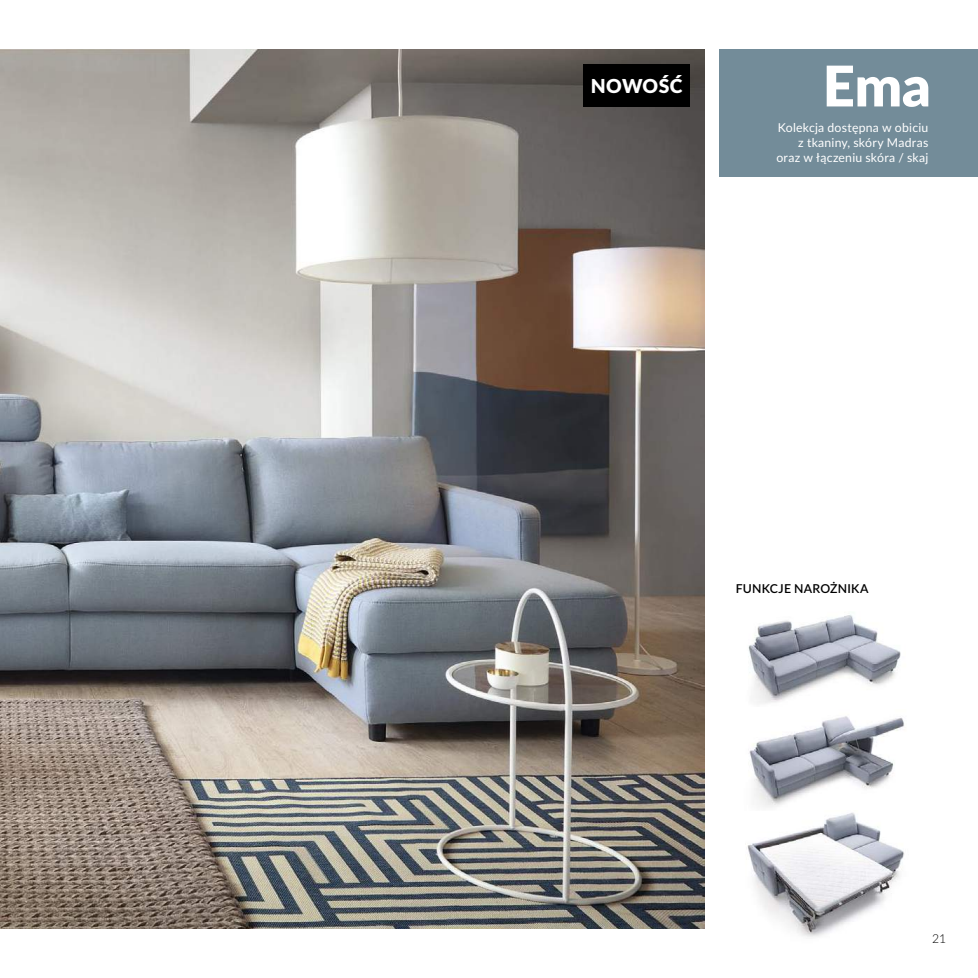
<style>
.page{position:relative;width:978px;height:978px;background:#fff}
.page>*{position:absolute;margin:0;border:0;box-sizing:border-box;transform-origin:0 0}
.t1{font:900 56px "Lato";color:#fff}
.t2{font:900 19.25px "Lato";letter-spacing:.025em;color:#fff}
.t3{font:12.25px/14.7px "Lato";letter-spacing:.02em;color:#fff;text-align:right}
.t4{font:600 12.25px "Lato";letter-spacing:.015em;color:#000}
.t5{font:300 12.25px "Lato";color:#000}
</style>
<div class="page">
<img style="left:0;top:50px;width:704px;height:878px">
<div style="left:719px;top:50px;width:258px;height:127px;background:#738c99"></div>
<div style="left:583px;top:64px;width:106px;height:43px;background:#000"></div>
<img style="left:749px;top:716px;width:155px;height:91px">
<img style="left:748px;top:614px;width:153px;height:89px">
<img style="left:747px;top:812px;width:157px;height:125px">
<h2 class="t2" style="left:590px;top:71px;width:93px">NOWOŚĆ</h2>
<h1 class="t1" style="left:822px;top:44px;width:110px">Ema</h1>
<p class="t3" style="left:776px;top:120px;width:153px">Kolekcja dostępna w obiciu z tkaniny, skóry Madras oraz w łączeniu skóra / skaj</p>
<p class="t4" style="left:735px;top:579px;width:134px">FUNKCJE NAROŻNIKA</p>
<p class="t5" style="left:931px;top:930px;width:16px">21</p>
</div>
